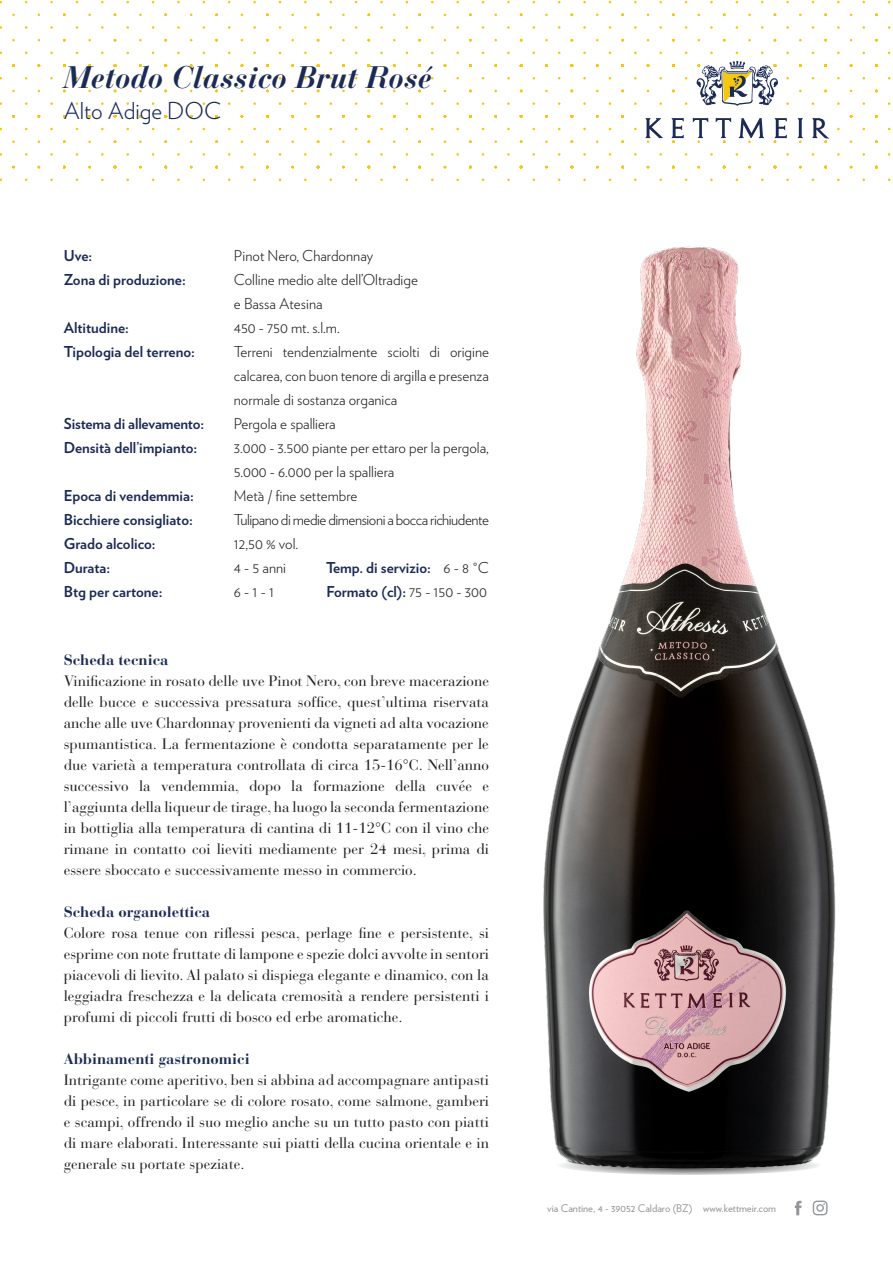
<style>
.page{position:relative;width:893px;height:1263px;background:#fff}
.page>*{position:absolute;margin:0;border:0;box-sizing:border-box;transform-origin:0 0}
.t1{font:italic 700 30.9px "Bauer Bodoni";color:#1b2b55}
.t2{font:300 23.25px "Verlag";color:#1b2b55}
.t3{font:15px/21px "Bauer Bodoni Std";color:#231f20;text-align:justify}
.t4{font:300 15px/24px "Verlag";color:#231f20;text-align:justify}
.t5{font:700 15px "Verlag";color:#1b2b55}
.t6{font:700 15px "Bauer Bodoni Std";color:#1b2b55}
.t7{font:300 15px "Verlag";letter-spacing:-.03em;color:#231f20}
.t8{font:10.5px "Verlag";color:#939598}
.s1{font-weight:300;color:#231f20}
</style>
<div class="page">
<svg style="left:696px;top:52px;width:82px;height:54px"></svg>
<svg style="left:812px;top:118px;width:17px;height:25px"></svg>
<svg style="left:798px;top:118px;width:5px;height:25px"></svg>
<svg style="left:645px;top:118px;width:18px;height:25px"></svg>
<svg style="left:693px;top:118px;width:71px;height:25px"></svg>
<svg style="left:672px;top:118px;width:12px;height:25px"></svg>
<svg style="left:774px;top:118px;width:13px;height:25px"></svg>
<img style="left:543px;top:246px;width:293px;height:970px">
<p class="t1" style="left:64px;top:58px;width:370px">Metodo Classico Brut Rosé</p>
<p class="t2" style="left:64px;top:93px;width:159px">Alto Adige DOC</p>
<p class="t5" style="left:64px;top:244px;width:30px">Uve:</p>
<p class="t5" style="left:64px;top:268px;width:123px">Zona di produzione:</p>
<p class="t5" style="left:64px;top:316px;width:67px">Altitudine:</p>
<p class="t5" style="left:64px;top:340px;width:133px">Tipologia del terreno:</p>
<p class="t5" style="left:64px;top:412px;width:142px">Sistema di allevamento:</p>
<p class="t5" style="left:64px;top:436px;width:135px">Densità dell’impianto:</p>
<p class="t5" style="left:64px;top:484px;width:131px">Epoca di vendemmia:</p>
<p class="t5" style="left:64px;top:508px;width:131px">Bicchiere consigliato:</p>
<p class="t5" style="left:64px;top:532px;width:93px">Grado alcolico:</p>
<p class="t5" style="left:64px;top:556px;width:48px">Durata:</p>
<p class="t5" style="left:64px;top:580px;width:100px">Btg per cartone:</p>
<p class="t4" style="left:234px;top:243px;width:141px">Pinot Nero, Chardonnay</p>
<p class="t4" style="left:234px;top:267px;width:186px">Colline medio alte dell’Oltradige</p>
<p class="t4" style="left:234px;top:291px;width:90px">e Bassa Atesina</p>
<p class="t4" style="left:234px;top:315px;width:107px">450 - 750 mt. s.l.m.</p>
<p class="t4" style="left:234px;top:339px;width:257px">Terreni tendenzialmente sciolti di origine calcarea, con buon tenore di argilla e presenza normale di sostanza organica</p>
<p class="t4" style="left:234px;top:411px;width:103px">Pergola e spalliera</p>
<p class="t4" style="left:234px;top:435px;width:257px">3.000 - 3.500 piante per ettaro per la pergola,</p>
<p class="t4" style="left:234px;top:459px;width:162px">5.000 - 6.000 per la spalliera</p>
<p class="t4" style="left:234px;top:483px;width:125px">Metà / fine settembre</p>
<p class="t7" style="left:234px;top:508px;width:257px">Tulipano di medie dimensioni a bocca richiudente</p>
<p class="t4" style="left:234px;top:531px;width:66px">12,50 % vol.</p>
<p class="t4" style="left:234px;top:555px;width:54px">4 - 5 anni</p>
<p class="t5" style="left:326px;top:556px;width:164px">Temp. di servizio: <span class="s1">6 - 8 °C</span></p>
<p class="t4" style="left:234px;top:579px;width:42px">6 - 1 - 1</p>
<p class="t5" style="left:326px;top:580px;width:162px">Formato (cl): <span class="s1">75 - 150 - 300</span></p>
<p class="t6" style="left:64px;top:651px;width:106px">Scheda tecnica</p>
<p class="t3" style="left:64px;top:671px;width:427px">Vinificazione in rosato delle uve Pinot Nero, con breve macerazione delle bucce e successiva pressatura soffice, quest’ultima riservata anche alle uve Chardonnay provenienti da vigneti ad alta vocazione spumantistica. La fermentazione è condotta separatamente per le due varietà a temperatura controllata di circa 15-16°C. Nell’anno successivo la vendemmia, dopo la formazione della cuvée e l’aggiunta della liqueur de tirage, ha luogo la seconda fermentazione in bottiglia alla temperatura di cantina di 11-12°C con il vino che rimane in contatto coi lieviti mediamente per 24 mesi, prima di essere sboccato e successivamente messo in commercio.</p>
<p class="t6" style="left:64px;top:903px;width:148px">Scheda organolettica</p>
<p class="t3" style="left:64px;top:923px;width:427px">Colore rosa tenue con riflessi pesca, perlage fine e persistente, si esprime con note fruttate di lampone e spezie dolci avvolte in sentori piacevoli di lievito. Al palato si dispiega elegante e dinamico, con la leggiadra freschezza e la delicata cremosità a rendere persistenti i profumi di piccoli frutti di bosco ed erbe aromatiche.</p>
<p class="t6" style="left:64px;top:1050px;width:187px">Abbinamenti gastronomici</p>
<p class="t3" style="left:64px;top:1070px;width:427px">Intrigante come aperitivo, ben si abbina ad accompagnare antipasti di pesce, in particolare se di colore rosato, come salmone, gamberi e scampi, offrendo il suo meglio anche su un tutto pasto con piatti di mare elaborati. Interessante sui piatti della cucina orientale e in generale su portate speziate.</p>
<p class="t8" style="left:547px;top:1200px;width:230px">via Cantine, 4 - 39052 Caldaro (BZ) www.kettmeir.com</p>
</div>
